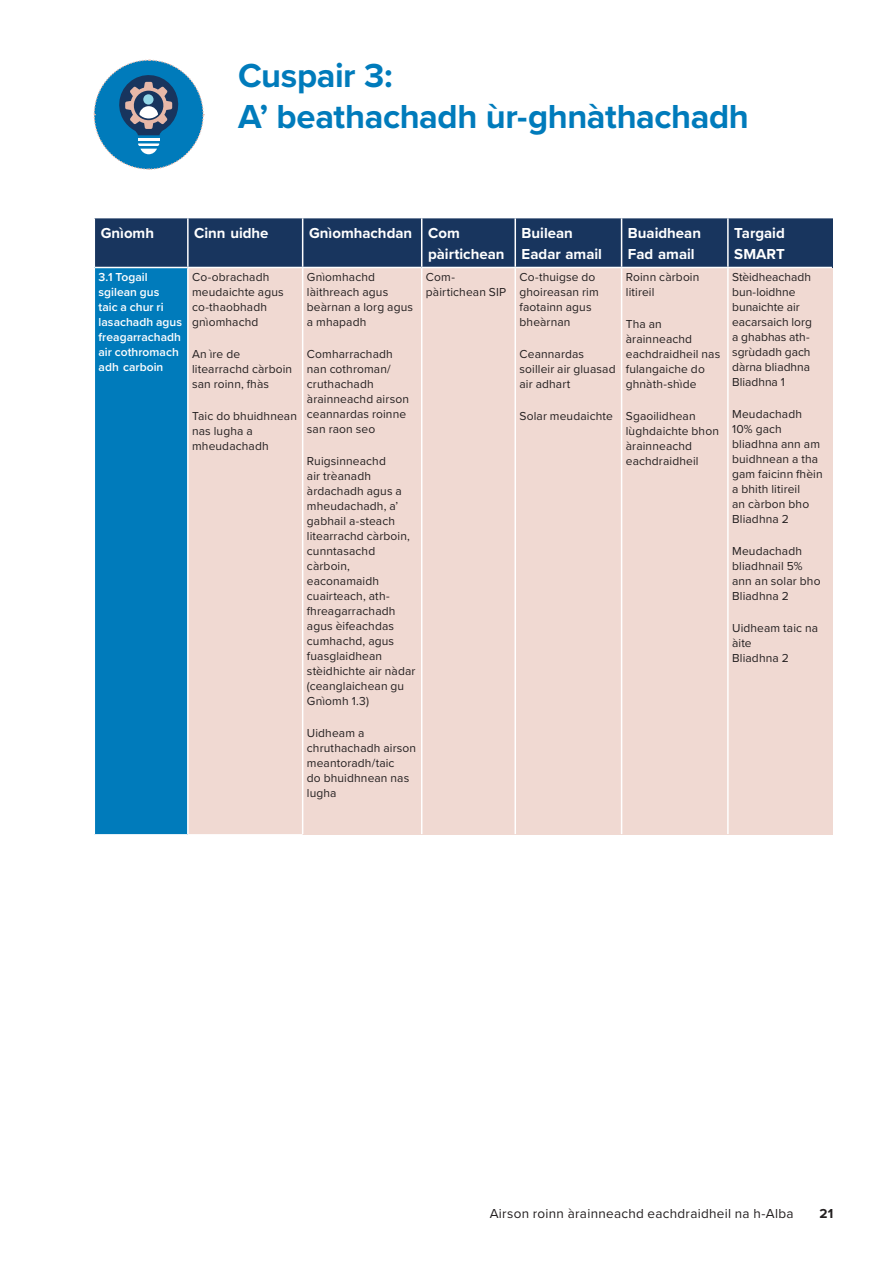
<style>
.page{position:relative;width:893px;height:1263px;background:#fff}
.page>*{position:absolute;margin:0;border:0;box-sizing:border-box;transform-origin:0 0}
.t1{font:700 34.5px/41.4px "Proxima Nova";letter-spacing:-.01em;color:#007bbb}
.t2{font:700 15px/21px "Proxima Nova";color:#fff}
.t3{font:13.5px "Proxima Nova";letter-spacing:.02em;color:#231f20}
.t4{font:700 13.5px "Proxima Nova";color:#231f20}
.t5{font:12px/15px "Proxima Nova";letter-spacing:.01em;color:#231f20}
.t6{font:600 12px/15px "Proxima Nova";letter-spacing:.005em;color:#fff}
</style>
<div class="page">
<div style="left:303px;top:267px;width:119px;height:568px;background:#f0d9d2"></div>
<div style="left:728px;top:267px;width:105px;height:568px;background:#f0d9d2"></div>
<svg style="left:93px;top:59px;width:112px;height:111px"></svg>
<div style="left:94px;top:218px;width:94px;height:49px;background:#18355e"></div>
<div style="left:188px;top:218px;width:115px;height:49px;background:#18355e"></div>
<div style="left:303px;top:218px;width:119px;height:49px;background:#18355e"></div>
<div style="left:422px;top:218px;width:93px;height:49px;background:#18355e"></div>
<div style="left:515px;top:218px;width:107px;height:49px;background:#18355e"></div>
<div style="left:622px;top:218px;width:106px;height:49px;background:#18355e"></div>
<div style="left:728px;top:218px;width:105px;height:49px;background:#18355e"></div>
<div style="left:94px;top:267px;width:94px;height:568px;background:#007bbb"></div>
<div style="left:188px;top:267px;width:115px;height:568px;background:#f0d9d2"></div>
<div style="left:422px;top:267px;width:93px;height:568px;background:#f0d9d2"></div>
<div style="left:515px;top:267px;width:107px;height:568px;background:#f0d9d2"></div>
<div style="left:622px;top:267px;width:106px;height:568px;background:#f0d9d2"></div>
<hr style="left:94px;top:267px;width:1px;height:567px;background:#fff">
<hr style="left:187px;top:268px;width:2px;height:566px;background:#fff">
<hr style="left:302px;top:268px;width:1px;height:566px;background:#fff">
<hr style="left:421px;top:268px;width:1px;height:566px;background:#fff">
<hr style="left:514px;top:268px;width:2px;height:566px;background:#fff">
<hr style="left:621px;top:268px;width:1px;height:566px;background:#fff">
<hr style="left:727px;top:268px;width:2px;height:566px;background:#fff">
<hr style="left:94px;top:834px;width:94px;height:2px;background:#fff">
<hr style="left:188px;top:834px;width:115px;height:2px;background:#fff">
<hr style="left:94px;top:218px;width:1px;height:49px;background:#fff">
<hr style="left:187px;top:218px;width:2px;height:49px;background:#fff">
<hr style="left:302px;top:218px;width:1px;height:49px;background:#fff">
<hr style="left:421px;top:218px;width:1px;height:49px;background:#fff">
<hr style="left:514px;top:218px;width:2px;height:49px;background:#fff">
<hr style="left:621px;top:218px;width:1px;height:49px;background:#fff">
<hr style="left:727px;top:218px;width:2px;height:49px;background:#fff">
<hr style="left:95px;top:267px;width:93px;height:1px;background:#fff">
<hr style="left:188px;top:267px;width:115px;height:1px;background:#fff">
<hr style="left:303px;top:267px;width:119px;height:1px;background:#fff">
<hr style="left:422px;top:267px;width:93px;height:1px;background:#fff">
<hr style="left:515px;top:267px;width:107px;height:1px;background:#fff">
<hr style="left:622px;top:267px;width:106px;height:1px;background:#fff">
<hr style="left:728px;top:267px;width:104px;height:1px;background:#fff">
<h3 class="t1" style="left:238px;top:54px;width:512px">Cuspair 3:<br>A’ beathachadh ùr-ghnàthachadh</h3>
<p class="t2" style="left:101px;top:222px;width:55px">Gnìomh</p>
<p class="t2" style="left:194px;top:222px;width:76px">Cinn uidhe</p>
<p class="t2" style="left:309px;top:222px;width:105px">Gnìomhachdan</p>
<p class="t2" style="left:428px;top:222px;width:78px">Com pàirtichean</p>
<p class="t2" style="left:522px;top:222px;width:82px">Builean<br>Eadar amail</p>
<p class="t2" style="left:628px;top:222px;width:75px">Buaidhean<br>Fad amail</p>
<p class="t2" style="left:734px;top:222px;width:52px">Targaid<br>SMART</p>
<p class="t6" style="left:99px;top:269px;width:85px">3.1 Togail sgilean gus<br>taic a chur ri lasachadh agus freagarrachadh air cothromach adh carboin</p>
<p class="t5" style="left:192px;top:269px;width:93px">Co-obrachadh meudaichte agus co-thaobhadh gnìomhachd</p>
<p class="t5" style="left:732px;top:269px;width:81px">Stèidheachadh bun-loidhne bunaichte air eacarsaich lorg a ghabhas ath&shy;sgrùdadh gach dàrna bliadhna<br>Bliadhna 1</p>
<p class="t5" style="left:732px;top:406px;width:92px">Meudachadh<br>10% gach bliadhna ann am buidhnean a tha gam faicinn fèin a bhith litireil<br>an càrbon bho<br>Bliadhna 2</p>
<p class="t5" style="left:732px;top:543px;width:90px">Meudachadh bliadhnail 5% ann an solar bho<br>Bliadhna 2</p>
<p class="t5" style="left:732px;top:620px;width:88px">Uidheam taic na àite<br>Bliadhna 2</p>
<p class="t5" style="left:626px;top:269px;width:75px">Roinn càrboin litireil</p>
<p class="t5" style="left:626px;top:316px;width:96px">Tha an àrainneachd eachdraidheil nas fulangaiche do ghnàth-shìde</p>
<p class="t5" style="left:626px;top:408px;width:95px">Sgaoilidhean lùghdaichte bhon àrainneachd eachdraidheil</p>
<p class="t5" style="left:307px;top:269px;width:108px">Gnìomhachd làithreach agus beàrnan a lorg agus a mhapadh</p>
<p class="t5" style="left:307px;top:346px;width:104px">Comharrachadh nan cothroman/ cruthachadh àrainneachd airson ceannardas roinne san raon seo</p>
<p class="t5" style="left:307px;top:453px;width:110px">Ruigsinneachd<br>air trèanadh àrdachadh agus a mheudachadh, a’ gabhail a-steach litearrachd càrboin, cunntasachd càrboin, eaconamaidh cuairteach, ath&shy;freagarrachadh agus èifeachdas cumhachd, agus fuasglaidhean stèidhichte air nàdar (ceanglaichean gu<br>Gnìomh 1.3)</p>
<p class="t5" style="left:426px;top:269px;width:82px">Com&shy;pàirtichean SIP</p>
<p class="t5" style="left:519px;top:269px;width:81px">Co-thuigse do ghoireasan rim faotainn agus bheàrnan</p>
<p class="t5" style="left:519px;top:346px;width:98px">Ceannardas soilleir air gluasad air adhart</p>
<p class="t5" style="left:519px;top:408px;width:95px">Solar meudaichte</p>
<p class="t5" style="left:192px;top:346px;width:102px">An ìre de litearrachd càrboin san roinn, fàs</p>
<p class="t5" style="left:192px;top:408px;width:106px">Taic do bhuidhnean nas lugha a mheudachadh</p>
<p class="t5" style="left:307px;top:725px;width:111px">Uidheam a chruthachadh airson meantoradh/taic<br>do bhuidhnean nas lugha</p>
<p class="t3" style="left:490px;top:1204px;width:306px">Airson roinn àrainneachd eachdraidheil na h-Alba</p>
<p class="t4" style="left:819px;top:1204px;width:15px">21</p>
</div>
